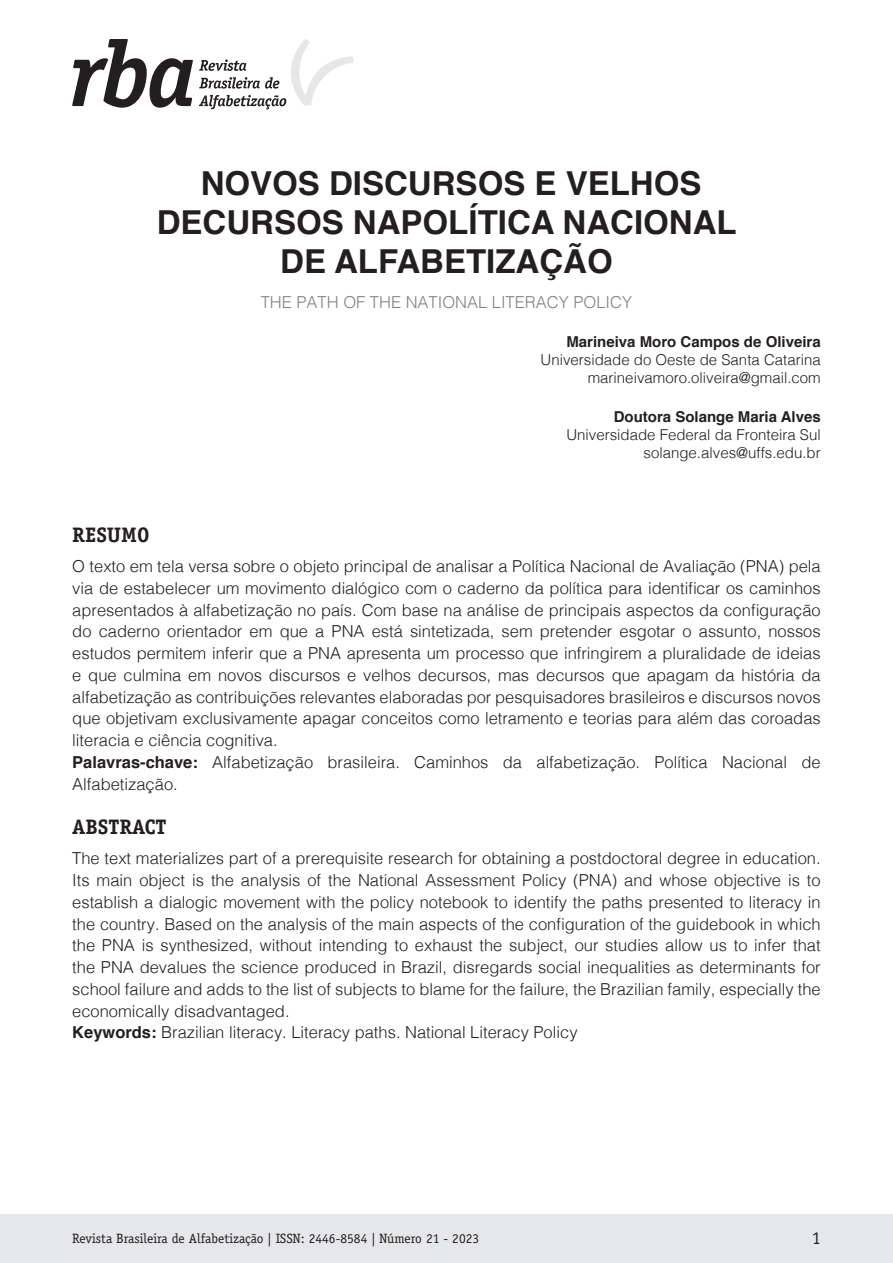
<style>
.page{position:relative;width:893px;height:1263px;background:#fff}
.page>*{position:absolute;margin:0;border:0;box-sizing:border-box;transform-origin:0 0}
._00_Titulo_Principal{font:700 33px/39px "Helvetica";color:#231f20;text-align:center}
._00_Titulo_Resumo_Abstract{font:700 21px "Officina Serif Std";color:#231f20}
.t1{font:18px "Officina Serif Std";color:#231f20}
._00_Texto_Resumo_Abstract{font:300 16.5px/21.8px "Helvetica";color:#231f20;text-align:justify}
._00_Titulo_Principal_Inglês{font:300 16.5px "Helvetica";color:#808285}
._00_Dados_Autor{font:300 15px/18px "Helvetica";color:#231f20;text-align:right}
.t2{font:13.5px "Officina Serif Std";color:#231f20}
.s1{font-weight:700}
</style>
<div class="page">
<div style="left:0;top:1215px;width:893px;height:48px;background:#e6e7e9"></div>
<svg style="left:72px;top:39px;width:121px;height:69px"></svg>
<svg style="left:199px;top:39px;width:155px;height:70px"></svg>
<p class="_00_Titulo_Principal" style="left:157px;top:164px;width:581px">NOVOS DISCURSOS E VELHOS<br>DECURSOS NAPOLÍTICA NACIONAL<br>DE ALFABETIZAÇÃO</p>
<p class="_00_Titulo_Principal_Inglês" style="left:261px;top:288px;width:373px">THE PATH OF THE NATIONAL LITERACY POLICY</p>
<p class="_00_Dados_Autor" style="left:541px;top:332px;width:282px"><span class="s1">Marineiva Moro Campos de Oliveira<br></span>Universidade do Oeste de Santa Catarina marineivamoro.oliveira@gmail.com</p>
<p class="_00_Dados_Autor" style="left:566px;top:407px;width:256px"><span class="s1">Doutora Solange Maria Alves<br></span>Universidade Federal da Fronteira Sul solange.alves@uffs.edu.br</p>
<p class="_00_Titulo_Resumo_Abstract" style="left:72px;top:522px;width:79px">RESUMO</p>
<p class="_00_Texto_Resumo_Abstract" style="left:72px;top:554px;width:750px">O texto em tela versa sobre o objeto principal de analisar a Política Nacional de Avaliação (PNA) pela via de estabelecer um movimento dialógico com o caderno da política para identificar os caminhos apresentados à alfabetização no país. Com base na análise de principais aspectos da configuração do caderno orientador em que a PNA está sintetizada, sem pretender esgotar o assunto, nossos estudos permitem inferir que a PNA apresenta um processo que infringirem a pluralidade de ideias e que culmina em novos discursos e velhos decursos, mas decursos que apagam da história da alfabetização as contribuições relevantes elaboradas por pesquisadores brasileiros e discursos novos que objetivam exclusivamente apagar conceitos como letramento e teorias para além das coroadas literacia e ciência cognitiva.</p>
<p class="_00_Texto_Resumo_Abstract" style="left:72px;top:750px;width:750px"><span class="s1">Palavras-chave:</span> Alfabetização brasileira. Caminhos da alfabetização. Política Nacional de<br>Alfabetização.</p>
<p class="_00_Titulo_Resumo_Abstract" style="left:72px;top:814px;width:96px">ABSTRACT</p>
<p class="_00_Texto_Resumo_Abstract" style="left:72px;top:846px;width:750px">The text materializes part of a prerequisite research for obtaining a postdoctoral degree in education.<br>Its main object is the analysis of the National Assessment Policy (PNA) and whose objective is to establish a dialogic movement with the policy notebook to identify the paths presented to literacy in the country. Based on the analysis of the main aspects of the configuration of the guidebook in which the PNA is synthesized, without intending to exhaust the subject, our studies allow us to infer that the PNA devalues the science produced in Brazil, disregards social inequalities as determinants for school failure and adds to the list of subjects to blame for the failure, the Brazilian family, especially the economically disadvantaged.</p>
<p class="_00_Texto_Resumo_Abstract" style="left:72px;top:1020px;width:507px"><span class="s1">Keywords:</span> Brazilian literacy. Literacy paths. National Literacy Policy</p>
<p class="t2" style="left:72px;top:1230px;width:408px">Revista Brasileira de Alfabetização | ISSN: 2446-8584 | Número 21 - 2023</p>
<p class="t1" style="left:812px;top:1227px;width:10px">1</p>
</div>
